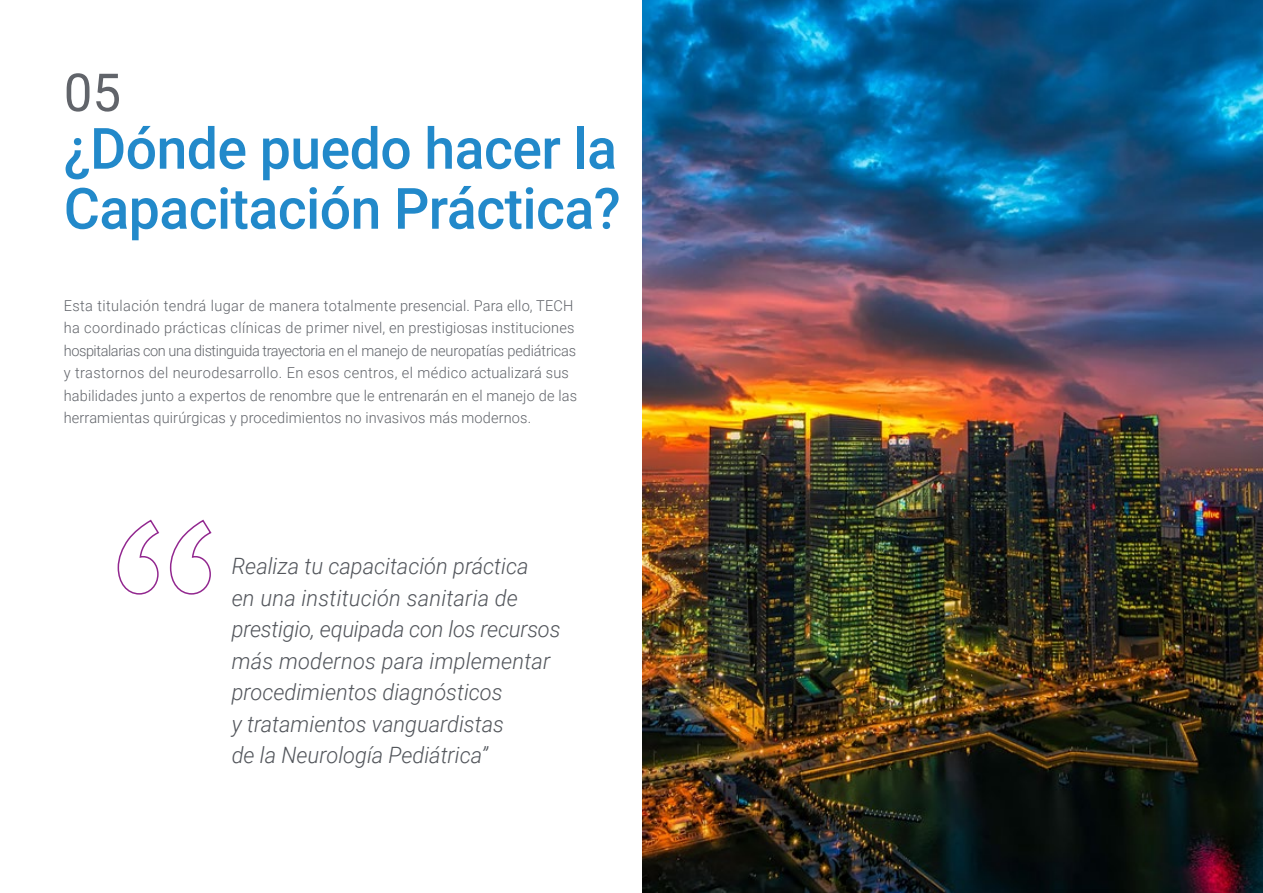
<style>
.page{position:relative;width:1263px;height:893px;background:#fff}
.page>*{position:absolute;margin:0;border:0;box-sizing:border-box;transform-origin:0 0}
.t1{font:500 57px/60px "Roboto";letter-spacing:-.01em;color:#2289ca}
.t2{font:52.5px "Roboto";color:#61646a}
.t3{font:italic 300 22.5px/31.5px "Roboto";color:#52555b}
.t4{font:300 15px/22.5px "Roboto";letter-spacing:.01em;color:#61646a}
</style>
<div class="page">
<svg style="left:117px;top:519px;width:95px;height:76px"></svg>
<img style="left:642px;top:0;width:621px;height:893px">
<h2 class="t2" style="left:64px;top:56px;width:59px">05</h2>
<h1 class="t1" style="left:64px;top:116px;width:558px">¿Dónde puedo hacer la<br>Capacitación Práctica?</h1>
<p class="t4" style="left:64px;top:293px;width:515px">Esta titulación tendrá lugar de manera totalmente presencial. Para ello, TECH ha coordinado prácticas clínicas de primer nivel, en prestigiosas instituciones hospitalarias con una distinguida trayectoria en el manejo de neuropatías pediátricas y trastornos del neurodesarrollo. En esos centros, el médico actualizará sus habilidades junto a expertos de renombre que le entrenarán en el manejo de las herramientas quirúrgicas y procedimientos no invasivos más modernos.</p>
<h3 class="t3" style="left:232px;top:550px;width:330px">Realiza tu capacitación práctica<br>en una institución sanitaria de prestigio, equipada con los recursos más modernos para implementar procedimientos diagnósticos<br>y tratamientos vanguardistas<br>de la Neurología Pediátrica”</h3>
</div>
